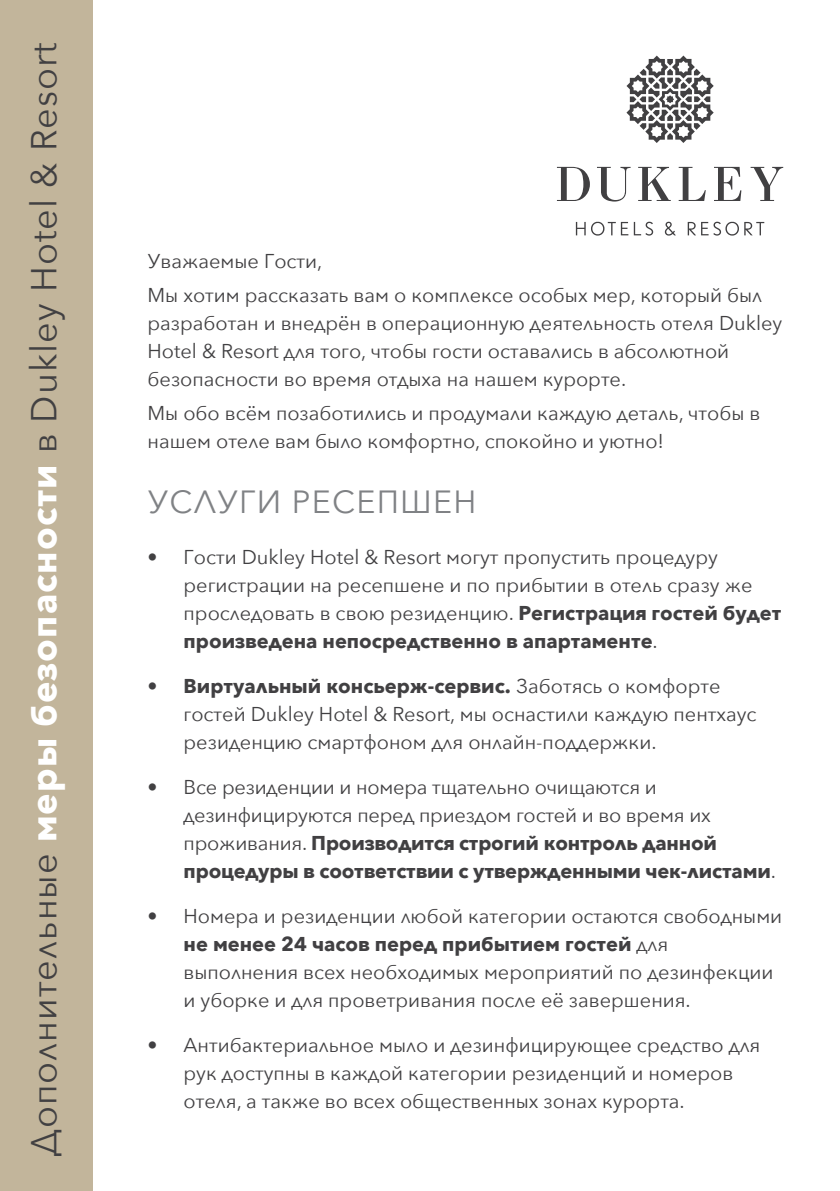
<style>
.page{position:relative;width:840px;height:1191px;background:#fff}
.page>*{position:absolute;margin:0;border:0;box-sizing:border-box;transform-origin:0 0}
.t1{font:36px "Avenir Next";letter-spacing:.03em;color:#414042}
.t2{font:32px "Avenir Next";letter-spacing:.04em;color:#808285}
.t3{font:20px/28px "Avenir Next";color:#414042}
.s1{font-weight:700;color:#fff}
.s2{font-weight:700}
</style>
<div class="page">
<div style="left:0;top:0;width:93px;height:1191px;background:#c2b59b"></div>
<svg style="left:556px;top:167px;width:33px;height:34px"></svg>
<svg style="left:597px;top:167px;width:33px;height:34px"></svg>
<svg style="left:638px;top:167px;width:32px;height:34px"></svg>
<svg style="left:678px;top:167px;width:27px;height:34px"></svg>
<svg style="left:714px;top:167px;width:27px;height:34px"></svg>
<svg style="left:750px;top:167px;width:32px;height:34px"></svg>
<svg style="left:626px;top:56px;width:87px;height:87px"></svg>
<svg style="left:575px;top:221px;width:77px;height:15px"></svg>
<svg style="left:664px;top:222px;width:11px;height:14px"></svg>
<svg style="left:687px;top:221px;width:76px;height:15px"></svg>
<h1 class="t1" style="left:13px;top:1155px;width:1114px;rotate:-90deg">Дополнительные <span class="s1">меры безопасности</span> в Dukley Hotel &amp; Resort</h1>
<p class="t3" style="left:147px;top:244px;width:615px;line-height:33.6px">Уважаемые Гости,<br>Мы хотим рассказать вам о комплексе особых мер, который был</p>
<p class="t3" style="left:147px;top:308px;width:636px">разработан и внедрён в операционную деятельность отеля Dukley<br>Hotel &amp; Resort для того, чтобы гости оставались в абсолютной безопасности во время отдыха на нашем курорте.</p>
<p class="t3" style="left:147px;top:398px;width:614px">Мы обо всём позаботились и продумали каждую деталь, чтобы в нашем отеле вам было комфортно, спокойно и уютно!</p>
<h2 class="t2" style="left:147px;top:475px;width:330px">УСЛУГИ РЕСЕПШЕН</h2>
<p class="t3" style="left:183px;top:542px;width:599px;text-indent:-36px">• Гости Dukley Hotel &amp; Resort могут пропустить процедуру регистрации на ресепшене и по прибытии в отель сразу же проследовать в свою резиденцию. <span class="s2">Регистрация гостей будет произведена непосредственно в апартаменте</span>.</p>
<p class="t3" style="left:183px;top:671px;width:574px;text-indent:-36px"><span class="s2">• Виртуальный консьерж-сервис.</span> Заботясь о комфорте гостей Dukley Hotel &amp; Resort, мы оснастили каждую пентхаус резиденцию смартфоном для онлайн-поддержки.</p>
<p class="t3" style="left:183px;top:772px;width:593px;text-indent:-36px">• Все резиденции и номера тщательно очищаются и дезинфицируются перед приездом гостей и во время их проживания. <span class="s2">Производится строгий контроль данной процедуры в соответствии с утвержденными чек-листами</span>.</p>
<p class="t3" style="left:183px;top:901px;width:599px;text-indent:-36px">• Номера и резиденции любой категории остаются свободными <span class="s2">не менее 24 часов перед прибытием гостей</span> для выполнения всех необходимых мероприятий по дезинфекции и уборке и для проветривания после её завершения.</p>
<p class="t3" style="left:183px;top:1030px;width:578px;text-indent:-36px">• Антибактериальное мыло и дезинфицирующее средство для рук доступны в каждой категории резиденций и номеров отеля, а также во всех общественных зонах курорта.</p>
</div>
